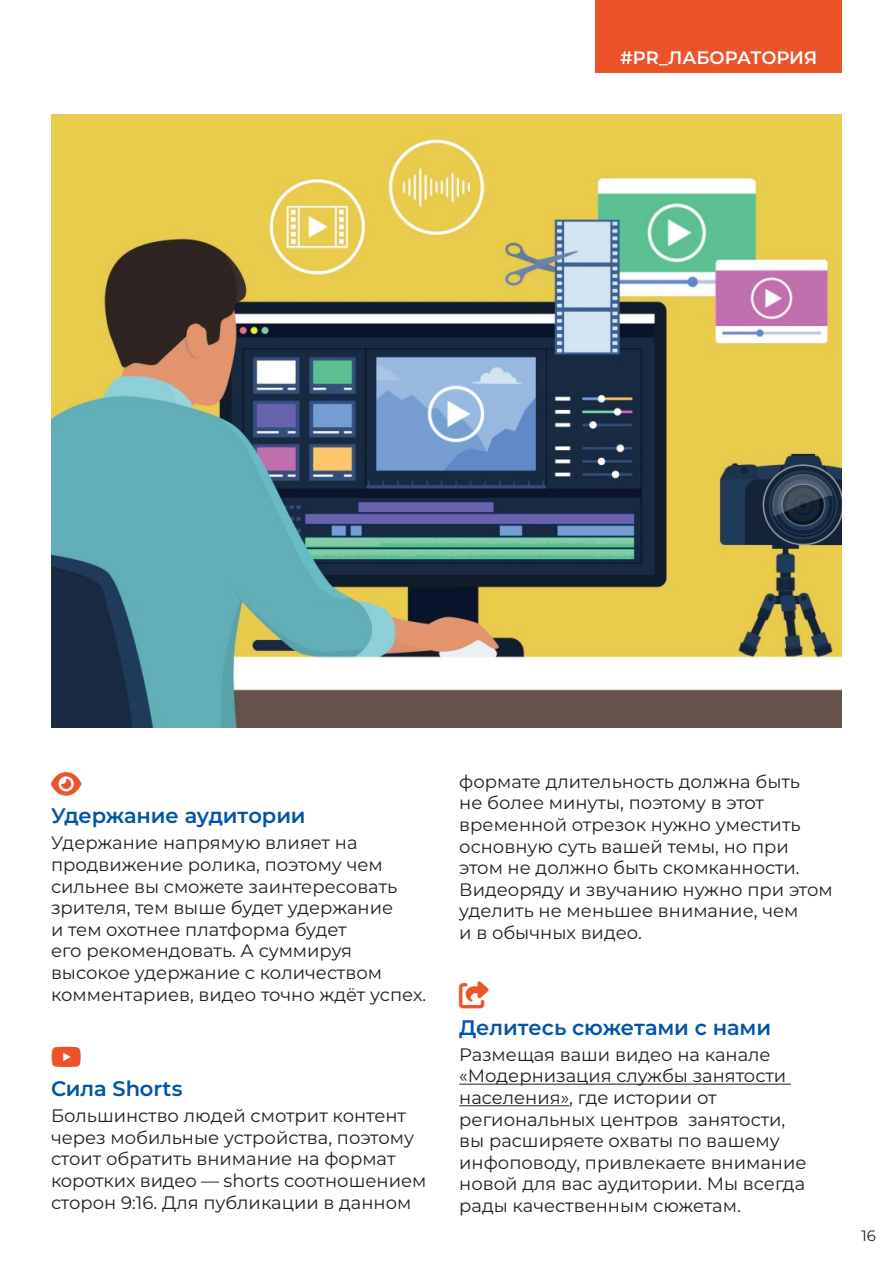
<style>
.page{position:relative;width:893px;height:1263px;background:#fff}
.page>*{position:absolute;margin:0;border:0;box-sizing:border-box;transform-origin:0 0}
.t1{font:27px "Font Awesome 6 Pro Solid";color:#ec5328}
.t2{font:600 21px "Montserrat";letter-spacing:-.005em;color:#0154a6}
.t3{font:18px/21.6px "Montserrat";color:#231f20}
.t4{font:600 18px "Montserrat";color:#fff}
.t5{font:15px "Montserrat";color:#231f20}
</style>
<div class="page">
<div style="left:595px;top:0;width:247px;height:72px;background:#ec5328"></div>
<img style="left:51px;top:115px;width:791px;height:613px">
<hr style="left:459px;top:1084px;width:332px;height:1px;background:#231f20">
<hr style="left:459px;top:1105px;width:110px;height:1px;background:#231f20">
<p class="t4" style="left:620px;top:45px;width:199px">#PR_ЛАБОРАТОРИЯ</p>
<h1 class="t1" style="left:51px;top:770px;width:32px">■</h1>
<p class="t2" style="left:51px;top:802px;width:256px">Удержание аудитории</p>
<p class="t3" style="left:51px;top:832px;width:377px">Удержание напрямую влияет на продвижение ролика, поэтому чем сильнее вы сможете заинтересовать зрителя, тем выше будет удержание<br>и тем охотнее платформа будет<br>его рекомендовать. А суммируя высокое удержание с количеством комментариев, видео точно ждёт успех.</p>
<p class="t2" style="left:51px;top:1075px;width:133px">Сила Shorts</p>
<p class="t3" style="left:51px;top:1104px;width:377px">Большинство людей смотрит контент через мобильные устройства, поэтому стоит обратить внимание на формат коротких видео — shorts соотношением сторон 9:16. Для публикации в данном</p>
<p class="t3" style="left:459px;top:770px;width:375px">формате длительность должна быть<br>не более минуты, поэтому в этот временной отрезок нужно уместить основную суть вашей темы, но при этом не должно быть скомканности.<br>Видеоряду и звучанию нужно при этом уделить не меньшее внимание, чем<br>и в обычных видео.</p>
<p class="t2" style="left:459px;top:1013px;width:313px">Делитесь сюжетами с нами</p>
<p class="t3" style="left:459px;top:1043px;width:349px">Размещая ваши видео на канале «Модернизация службы занятости населения», где истории от региональных центров занятости, вы расширяете охваты по вашему инфоповоду, привлекаете внимание новой для вас аудитории. Мы всегда рады качественным сюжетам.</p>
<p class="t5" style="left:861px;top:1226px;width:16px">16</p>
</div>
